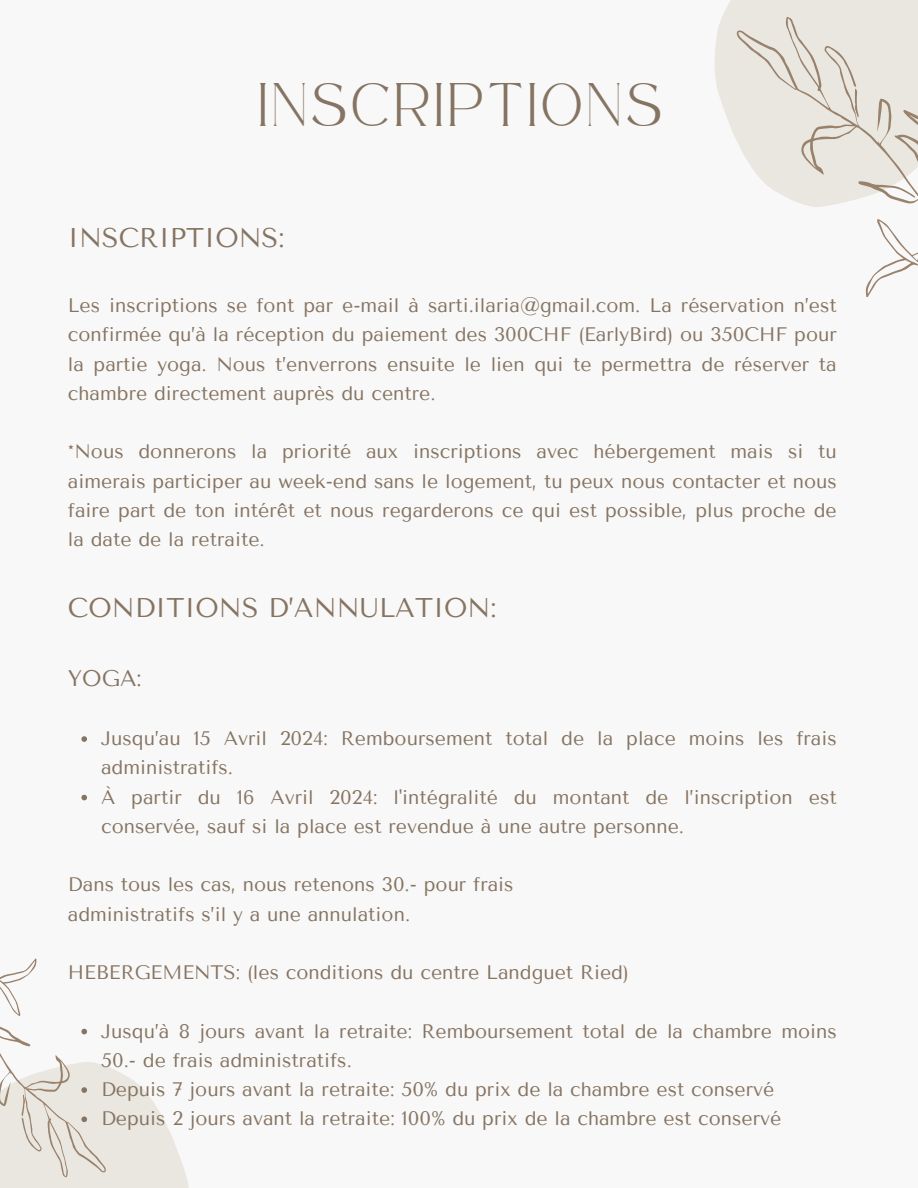
<style>
.page{position:relative;width:918px;height:1188px;background:#f8f8f8}
.page>*{position:absolute;margin:0;border:0;box-sizing:border-box;transform-origin:0 0}
.t1{font:30px "Safira March";letter-spacing:.18em;color:#867462}
.t2{font:27px "Tenor Sans";color:#867462}
.t3{font:22.5px "Tenor Sans";color:#867462}
.t4{font:19.5px/29.2px "Tenor Sans";color:#867462}
</style>
<div class="page">
<svg style="left:81px;top:736px;width:6px;height:6px"></svg>
<svg style="left:81px;top:795px;width:6px;height:5px"></svg>
<svg style="left:182px;top:1164px;width:7px;height:24px"></svg>
<svg style="left:714px;top:0;width:204px;height:298px;fill:#eae7e0"></svg>
<svg style="left:0;top:958px;width:182px;height:230px"></svg>
<h1 class="t1" style="left:259px;top:98px;width:404px">INSCRIPTIONS</h1>
<h2 class="t2" style="left:68px;top:222px;width:218px">INSCRIPTIONS:</h2>
<p class="t4" style="left:68px;top:291px;width:770px;text-align:justify">Les inscriptions se font par e-mail à sarti.ilaria@gmail.com. La réservation n’est confirmée qu’à la réception du paiement des 300CHF (EarlyBird) ou 350CHF pour la partie yoga. Nous t’enverrons ensuite le lien qui te permettra de réserver ta chambre directement auprès du centre.</p>
<p class="t4" style="left:68px;top:437px;width:770px;text-align:justify">*Nous donnerons la priorité aux inscriptions avec hébergement mais si tu aimerais participer au week-end sans le logement, tu peux nous contacter et nous faire part de ton intérêt et nous regarderons ce qui est possible, plus proche de la date de la retraite.</p>
<h2 class="t2" style="left:68px;top:592px;width:430px">CONDITIONS D’ANNULATION:</h2>
<p class="t3" style="left:68px;top:665px;width:75px">YOGA:</p>
<p class="t4" style="left:101px;top:724px;width:737px">Jusqu’au 15 Avril 2024: Remboursement total de la place moins les frais administratifs.<br>À partir du 16 Avril 2024: l'intégralité du montant de l’inscription est conservée, sauf si la place est revendue à une autre personne.</p>
<p class="t4" style="left:68px;top:870px;width:447px">Dans tous les cas, nous retenons 30.- pour frais administratifs s’il y a une annulation.</p>
<p class="t4" style="left:68px;top:958px;width:562px">HEBERGEMENTS: (les conditions du centre Landguet Ried)</p>
<p class="t4" style="left:101px;top:1017px;width:737px">Jusqu’à 8 jours avant la retraite: Remboursement total de la chambre moins 50.- de frais administratifs.<br>Depuis 7 jours avant la retraite: 50% du prix de la chambre est conservé Depuis 2 jours avant la retraite: 100% du prix de la chambre est conservé</p>
</div>
